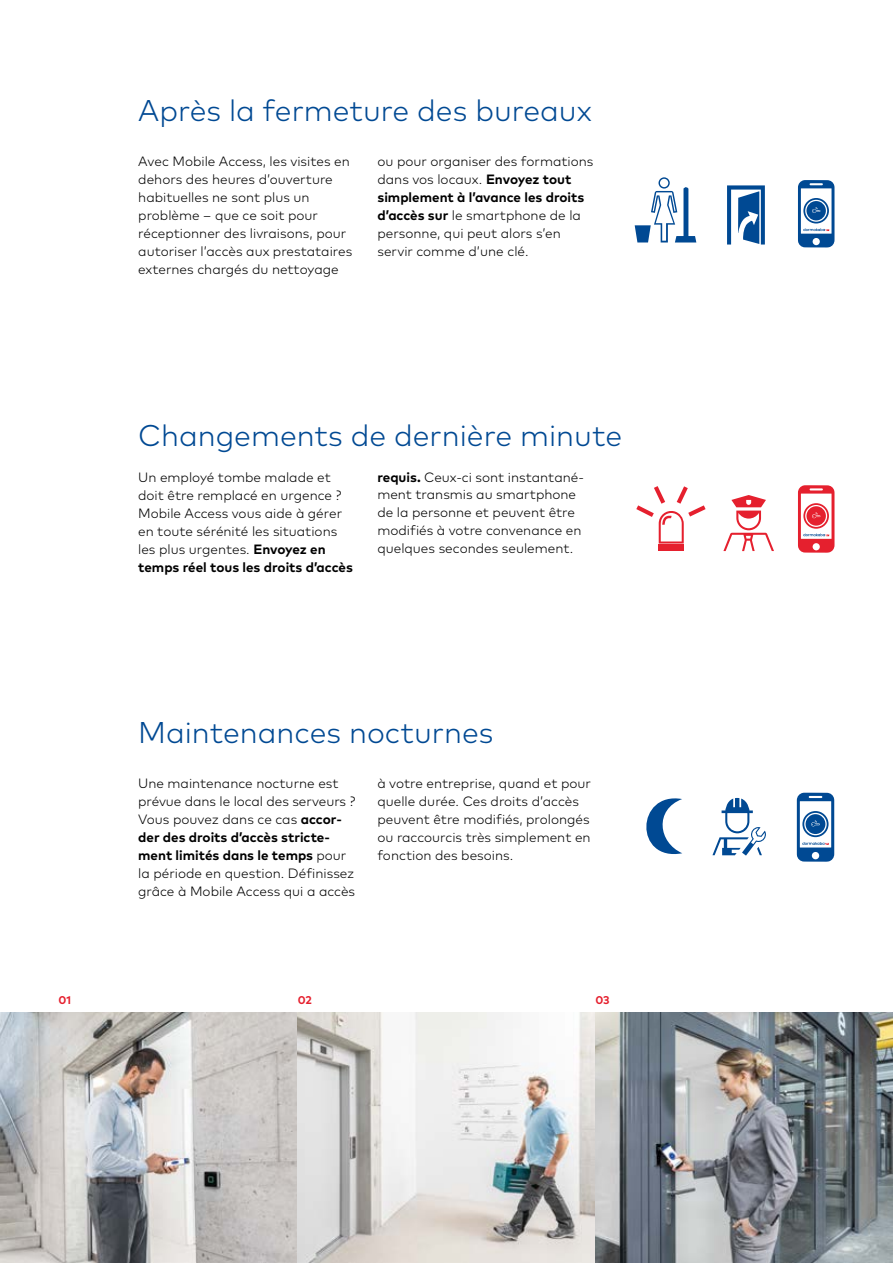
<style>
.page{position:relative;width:893px;height:1263px;background:#fff}
.page>*{position:absolute;margin:0;border:0;box-sizing:border-box;transform-origin:0 0}
.t1{font:300 30px "Mark Pro";color:#004993}
.t2{font:300 13.5px/18px "Mark Pro";color:#000}
.t3{font:700 11.25px "Mark Pro";color:#e5202e}
.s1{font-weight:700}
</style>
<div class="page">
<img style="left:0;top:1012px;width:893px;height:251px">
<svg style="left:727px;top:185px;width:38px;height:60px"></svg>
<svg style="left:798px;top:180px;width:36px;height:67px"></svg>
<svg style="left:635px;top:177px;width:61px;height:65px"></svg>
<svg style="left:798px;top:485px;width:36px;height:68px"></svg>
<div style="left:659px;top:544px;width:25px;height:7px;background:#e5202e"></div>
<svg style="left:636px;top:486px;width:70px;height:57px"></svg>
<svg style="left:723px;top:495px;width:51px;height:56px"></svg>
<svg style="left:646px;top:798px;width:36px;height:56px"></svg>
<svg style="left:797px;top:793px;width:37px;height:69px"></svg>
<svg style="left:712px;top:798px;width:54px;height:58px"></svg>
<h1 class="t1" style="left:138px;top:88px;width:455px">Après la fermeture des bureaux</h1>
<p class="t2" style="left:138px;top:152px;width:215px">Avec Mobile Access, les visites en dehors des heures d’ouverture habituelles ne sont plus un problème – que ce soit pour réceptionner des livraisons, pour autoriser l’accès aux prestataires externes chargés du nettoyage</p>
<p class="t2" style="left:377px;top:152px;width:217px">ou pour organiser des formations dans vos locaux. <span class="s1">Envoyez tout simplement à l’avance les droits d’accès sur</span> le smartphone de la personne, qui peut alors s’en servir comme d’une clé.</p>
<h1 class="t1" style="left:138px;top:412px;width:486px">Changements de dernière minute</h1>
<p class="t2" style="left:138px;top:467px;width:216px">Un employé tombe malade et doit être remplacé en urgence ?<br>Mobile Access vous aide à gérer en toute sérénité les situations les plus urgentes. <span class="s1">Envoyez en temps réel tous les droits d’accès</span></p>
<p class="t2" style="left:377px;top:467px;width:208px"><span class="s1">requis.</span> Ceux-ci sont instantané&shy;ment transmis au smartphone de la personne et peuvent être modifiés à votre convenance en quelques secondes seulement.</p>
<h1 class="t1" style="left:138px;top:709px;width:357px">Maintenances nocturnes</h1>
<p class="t2" style="left:138px;top:773px;width:219px">Une maintenance nocturne est prévue dans le local des serveurs ?<br>Vous pouvez dans ce cas <span class="s1">accor&shy;der des droits d’accès stricte&shy;ment limités dans le temps</span> pour la période en question. Définissez grâce à Mobile Access qui a accès</p>
<p class="t2" style="left:377px;top:773px;width:215px">à votre entreprise, quand et pour quelle durée. Ces droits d’accès peuvent être modifiés, prolongés ou raccourcis très simplement en fonction des besoins.</p>
<p class="t3" style="left:58px;top:992px;width:14px">01</p>
<p class="t3" style="left:298px;top:992px;width:16px">02</p>
<p class="t3" style="left:595px;top:992px;width:16px">03</p>
</div>
